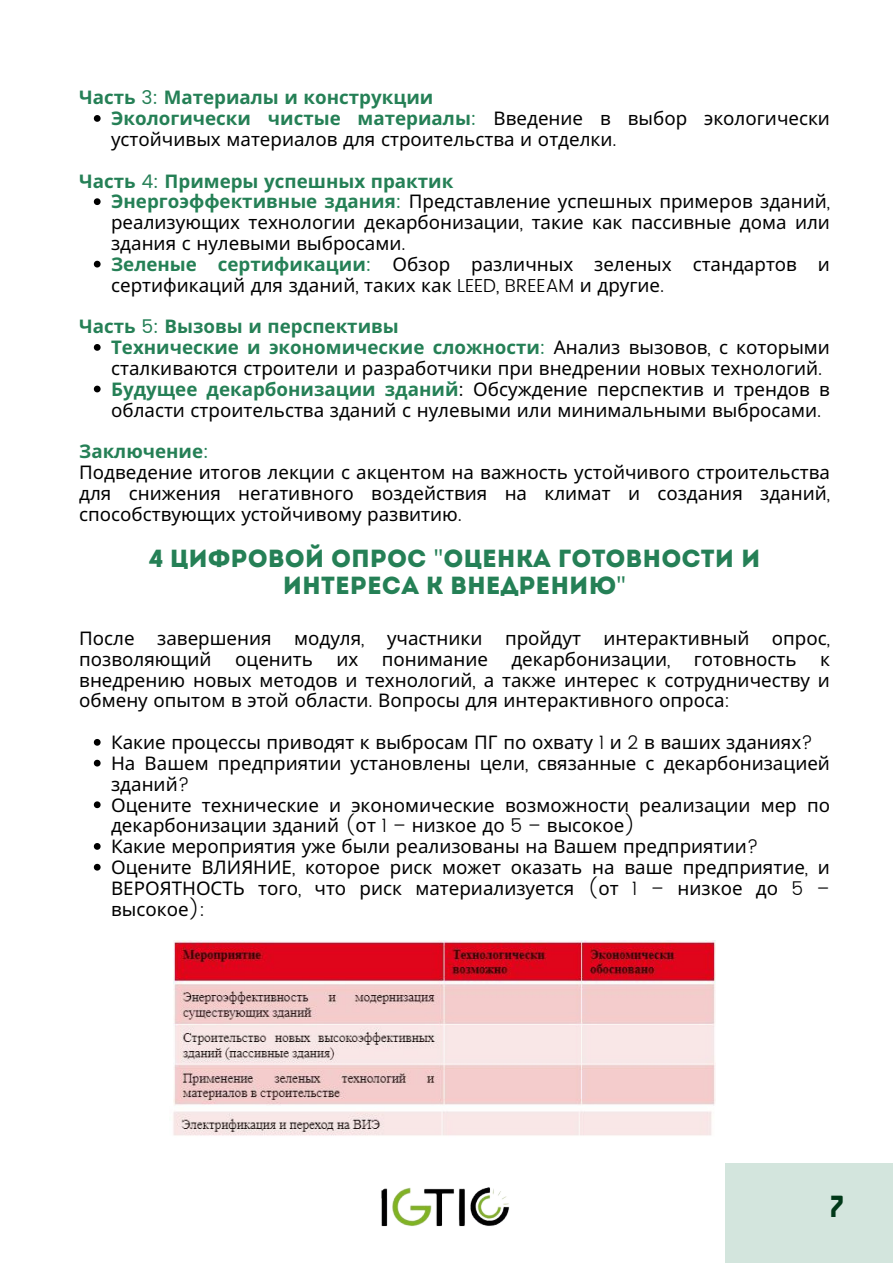
<style>
.page{position:relative;width:893px;height:1263px;background:#fff}
.page>*{position:absolute;margin:0;border:0;box-sizing:border-box;transform-origin:0 0}
.t1{font:31.35px "Cheddar";color:#013919}
.t2{font:24.75px/27.6px "Intro";color:#258056;text-align:center}
.t3{font:18.75px/20.9px "Noto Sans";color:#000}
.t4{font:700 18.75px "Noto Sans";color:#258056}
.s1{font-family:"Poppins";font-weight:400}
.s2{font-weight:700;color:#258056}
.s3{font-family:"Poppins";color:#258056}
.s4{font-family:"Poppins";font-weight:300}
.s5{font-family:"Poppins"}
.s6{font-family:"Noto Sans"}
</style>
<div class="page">
<div style="left:726px;top:1163px;width:167px;height:100px;background:#d3e5dd"></div>
<img style="left:381px;top:1187px;width:129px;height:40px">
<svg style="left:94px;top:115px;width:7px;height:7px"></svg>
<svg style="left:94px;top:198px;width:7px;height:7px"></svg>
<svg style="left:94px;top:261px;width:7px;height:6px"></svg>
<svg style="left:94px;top:344px;width:7px;height:7px"></svg>
<svg style="left:94px;top:386px;width:7px;height:6px"></svg>
<svg style="left:94px;top:739px;width:7px;height:7px"></svg>
<svg style="left:94px;top:760px;width:7px;height:6px"></svg>
<svg style="left:94px;top:801px;width:7px;height:7px"></svg>
<svg style="left:94px;top:843px;width:7px;height:7px"></svg>
<svg style="left:94px;top:864px;width:7px;height:6px"></svg>
<img style="left:173px;top:940px;width:542px;height:165px">
<img style="left:173px;top:1111px;width:539px;height:25px">
<p class="t4" style="left:79px;top:84px;width:356px">Часть <span class="s1">3:</span> Материалы и конструкции</p>
<p class="t3" style="left:111px;top:107px;width:720px"><span class="s2">Экологически чистые материалы</span><span class="s3">:</span> Введение в выбор экологически устойчивых материалов для строительства и отделки<span class="s4">.</span></p>
<p class="t4" style="left:79px;top:168px;width:376px">Часть <span class="s1">4:</span> Примеры успешных практик</p>
<p class="t3" style="left:111px;top:191px;width:720px;text-align:justify"><span class="s2">Энергоэффективные здания</span><span class="s3">:</span> Представление успешных примеров зданий<span class="s4">, </span>реализующих технологии декарбонизации<span class="s4">,</span> такие как пассивные дома или здания с нулевыми выбросами<span class="s4">.</span></p>
<p class="t3" style="left:111px;top:253px;width:720px"><span class="s2">Зеленые сертификации</span><span class="s3">:</span> Обзор различных зеленых стандартов и сертификаций для зданий<span class="s4">,</span> таких как <span class="s4">LEED, BREEAM</span> и другие<span class="s4">.</span></p>
<p class="t4" style="left:79px;top:313px;width:321px">Часть <span class="s1">5:</span> Вызовы и перспективы</p>
<p class="t3" style="left:111px;top:336px;width:720px"><span class="s2">Технические и экономические сложности</span><span class="s3">:</span> Анализ вызовов<span class="s4">,</span> с которыми сталкиваются строители и разработчики при внедрении новых технологий<span class="s4">.</span></p>
<p class="t3" style="left:111px;top:378px;width:720px"><span class="s2">Будущее декарбонизации зданий</span><span class="s5">:</span> Обсуждение перспектив и трендов в области строительства зданий с нулевыми или минимальными выбросами<span class="s4">.</span></p>
<p class="t4" style="left:79px;top:438px;width:131px">Заключение<span class="s1">:</span></p>
<p class="t3" style="left:79px;top:461px;width:752px;text-align:justify">Подведение итогов лекции с акцентом на важность устойчивого строительства для снижения негативного воздействия на климат и создания зданий<span class="s4">, </span>способствующих устойчивому развитию<span class="s4">.</span></p>
<p class="t2" style="left:149px;top:547px;width:613px">4 Цифровой опрос <span class="s6">"</span>Оценка готовности и интереса к внедрению<span class="s6">"</span></p>
<p class="t3" style="left:79px;top:627px;width:752px;text-align:justify">После завершения модуля<span class="s4">,</span> участники пройдут интерактивный опрос<span class="s4">, </span>позволяющий оценить их понимание декарбонизации<span class="s4">,</span> готовность к внедрению новых методов и технологий<span class="s4">,</span> а также интерес к сотрудничеству и обмену опытом в этой области<span class="s4">.</span> Вопросы для интерактивного опроса<span class="s4">:</span></p>
<p class="t3" style="left:111px;top:731px;width:703px">Какие процессы приводят к выбросам ПГ по охвату <span class="s4">1</span> и <span class="s4">2</span> в ваших зданиях<span class="s4">?</span></p>
<p class="t3" style="left:111px;top:752px;width:720px">На Вашем предприятии установлены цели<span class="s4">,</span> связанные с декарбонизацией зданий<span class="s4">?</span></p>
<p class="t3" style="left:111px;top:794px;width:720px">Оцените технические и экономические возможности реализации мер по декарбонизации зданий <span class="s4">(</span>от <span class="s4">1 –</span> низкое до <span class="s4">5 –</span> высокое<span class="s4">)</span></p>
<p class="t3" style="left:111px;top:835px;width:649px">Какие мероприятия уже были реализованы на Вашем предприятии<span class="s4">?</span></p>
<p class="t3" style="left:111px;top:856px;width:720px;text-align:justify">Оцените ВЛИЯНИЕ<span class="s4">,</span> которое риск может оказать на ваше предприятие<span class="s4">,</span> и ВЕРОЯТНОСТЬ того<span class="s4">,</span> что риск материализуется <span class="s4">(</span>от <span class="s4">1 –</span> низкое до <span class="s4">5 – </span>высокое<span class="s4">):</span></p>
<p class="t1" style="left:830px;top:1191px;width:15px">7</p>
</div>
